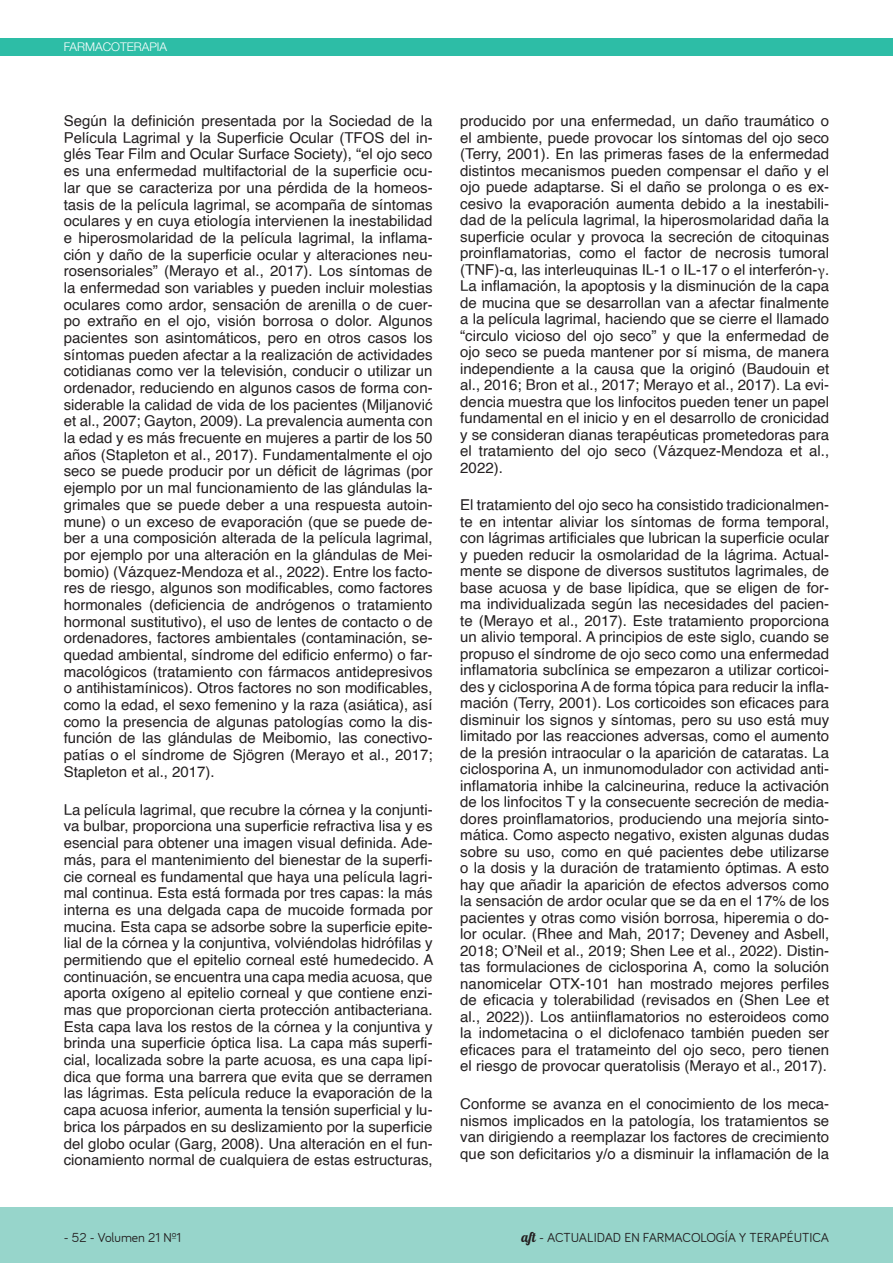
<style>
.page{position:relative;width:893px;height:1263px;background:#fff}
.page>*{position:absolute;margin:0;border:0;box-sizing:border-box;transform-origin:0 0}
.ESTANDAR_2{font:15px/16.6px "Helvetica";color:#231f20;text-align:justify}
.NUMERACIÓN{font:13.5px "Bariol";color:#231f20}
.t1{font:300 12px "Helvetica Neue";color:#fff}
.s1{font-family:"Minion Pro"}
.s2{font-family:"Lobster 1.4"}
</style>
<div class="page">
<div style="left:0;top:1208px;width:893px;height:55px;background:#97d5cb"></div>
<div style="left:0;top:38px;width:893px;height:17px;background:#2dbda6"></div>
<p class="t1" style="left:64px;top:40px;width:105px">FARMACOTERAPIA</p>
<p class="ESTANDAR_2" style="left:64px;top:113px;width:370px">Según la definición presentada por la Sociedad de la Película Lagrimal y la Superficie Ocular (TFOS del in&shy;glés Tear Film and Ocular Surface Society), “el ojo seco es una enfermedad multifactorial de la superficie ocu&shy;lar que se caracteriza por una pérdida de la homeos&shy;tasis de la película lagrimal, se acompaña de síntomas oculares y en cuya etiología intervienen la inestabilidad e hiperosmolaridad de la película lagrimal, la inflama&shy;ción y daño de la superficie ocular y alteraciones neu&shy;rosensoriales” (Merayo et al., 2017). Los síntomas de la enfermedad son variables y pueden incluir molestias oculares como ardor, sensación de arenilla o de cuer&shy;po extraño en el ojo, visión borrosa o dolor. Algunos pacientes son asintomáticos, pero en otros casos los síntomas pueden afectar a la realización de actividades cotidianas como ver la televisión, conducir o utilizar un ordenador, reduciendo en algunos casos de forma con&shy;siderable la calidad de vida de los pacientes (Miljanović et al., 2007; Gayton, 2009). La prevalencia aumenta con la edad y es más frecuente en mujeres a partir de los 50 años (Stapleton et al., 2017). Fundamentalmente el ojo seco se puede producir por un déficit de lágrimas (por ejemplo por un mal funcionamiento de las glándulas la&shy;grimales que se puede deber a una respuesta autoin&shy;mune) o un exceso de evaporación (que se puede de&shy;ber a una composición alterada de la película lagrimal, por ejemplo por una alteración en la glándulas de Mei&shy;bomio) (Vázquez-Mendoza et al., 2022). Entre los facto&shy;res de riesgo, algunos son modificables, como factores hormonales (deficiencia de andrógenos o tratamiento hormonal sustitutivo), el uso de lentes de contacto o de ordenadores, factores ambientales (contaminación, se&shy;quedad ambiental, síndrome del edificio enfermo) o far&shy;macológicos (tratamiento con fármacos antidepresivos o antihistamínicos). Otros factores no son modificables, como la edad, el sexo femenino y la raza (asiática), así como la presencia de algunas patologías como la dis&shy;función de las glándulas de Meibomio, las conectivo&shy;patías o el síndrome de Sjögren (Merayo et al., 2017; Stapleton et al., 2017).</p>
<p class="ESTANDAR_2" style="left:64px;top:802px;width:371px">La película lagrimal, que recubre la córnea y la conjunti&shy;va bulbar, proporciona una superficie refractiva lisa y es esencial para obtener una imagen visual definida. Ade&shy;más, para el mantenimiento del bienestar de la superfi&shy;cie corneal es fundamental que haya una película lagri&shy;mal continua. Esta está formada por tres capas: la más interna es una delgada capa de mucoide formada por mucina. Esta capa se adsorbe sobre la superficie epite&shy;lial de la córnea y la conjuntiva, volviéndolas hidrófilas y permitiendo que el epitelio corneal esté humedecido. A continuación, se encuentra una capa media acuosa, que aporta oxígeno al epitelio corneal y que contiene enzi&shy;mas que proporcionan cierta protección antibacteriana.<br>Esta capa lava los restos de la córnea y la conjuntiva y brinda una superficie óptica lisa. La capa más superfi&shy;cial, localizada sobre la parte acuosa, es una capa lipí&shy;dica que forma una barrera que evita que se derramen las lágrimas. Esta película reduce la evaporación de la capa acuosa inferior, aumenta la tensión superficial y lu&shy;brica los párpados en su deslizamiento por la superficie del globo ocular (Garg, 2008). Una alteración en el fun&shy;cionamiento normal de cualquiera de estas estructuras,</p>
<p class="ESTANDAR_2" style="left:460px;top:113px;width:370px">producido por una enfermedad, un daño traumático o el ambiente, puede provocar los síntomas del ojo seco (Terry, 2001). En las primeras fases de la enfermedad distintos mecanismos pueden compensar el daño y el ojo puede adaptarse. Si el daño se prolonga o es ex&shy;cesivo la evaporación aumenta debido a la inestabili&shy;dad de la película lagrimal, la hiperosmolaridad daña la superficie ocular y provoca la secreción de citoquinas proinflamatorias, como el factor de necrosis tumoral (TNF)-α, las interleuquinas IL-1 o IL-17 o el interferón-<span class="s1">γ</span>.<br>La inflamación, la apoptosis y la disminución de la capa de mucina que se desarrollan van a afectar finalmente a la película lagrimal, haciendo que se cierre el llamado “circulo vicioso del ojo seco” y que la enfermedad de ojo seco se pueda mantener por sí misma, de manera independiente a la causa que la originó (Baudouin et al., 2016; Bron et al., 2017; Merayo et al., 2017). La evi&shy;dencia muestra que los linfocitos pueden tener un papel fundamental en el inicio y en el desarrollo de cronicidad y se consideran dianas terapéuticas prometedoras para el tratamiento del ojo seco (Vázquez-Mendoza et al., 2022).</p>
<p class="ESTANDAR_2" style="left:460px;top:497px;width:370px">El tratamiento del ojo seco ha consistido tradicionalmen&shy;te en intentar aliviar los síntomas de forma temporal, con lágrimas artificiales que lubrican la superficie ocular y pueden reducir la osmolaridad de la lágrima. Actual&shy;mente se dispone de diversos sustitutos lagrimales, de base acuosa y de base lipídica, que se eligen de for&shy;ma individualizada según las necesidades del pacien&shy;te (Merayo et al., 2017). Este tratamiento proporciona un alivio temporal. A principios de este siglo, cuando se propuso el síndrome de ojo seco como una enfermedad inflamatoria subclínica se empezaron a utilizar corticoi&shy;des y ciclosporina A de forma tópica para reducir la infla&shy;mación (Terry, 2001). Los corticoides son eficaces para disminuir los signos y síntomas, pero su uso está muy limitado por las reacciones adversas, como el aumento de la presión intraocular o la aparición de cataratas. La ciclosporina A, un inmunomodulador con actividad anti&shy;inflamatoria inhibe la calcineurina, reduce la activación de los linfocitos T y la consecuente secreción de media&shy;dores proinflamatorios, produciendo una mejoría sinto&shy;mática. Como aspecto negativo, existen algunas dudas sobre su uso, como en qué pacientes debe utilizarse o la dosis y la duración de tratamiento óptimas. A esto hay que añadir la aparición de efectos adversos como la sensación de ardor ocular que se da en el 17% de los pacientes y otras como visión borrosa, hiperemia o do&shy;lor ocular. (Rhee and Mah, 2017; Deveney and Asbell, 2018; O’Neil et al., 2019; Shen Lee et al., 2022). Distin&shy;tas formulaciones de ciclosporina A, como la solución nanomicelar OTX-101 han mostrado mejores perfiles de eficacia y tolerabilidad (revisados en (Shen Lee et al., 2022)). Los antiinflamatorios no esteroideos como la indometacina o el diclofenaco también pueden ser eficaces para el tratameinto del ojo seco, pero tienen el riesgo de provocar queratolisis (Merayo et al., 2017).</p>
<p class="ESTANDAR_2" style="left:460px;top:1096px;width:370px">Conforme se avanza en el conocimiento de los meca&shy;nismos implicados en la patología, los tratamientos se van dirigiendo a reemplazar los factores de crecimiento que son deficitarios y/o a disminuir la inflamación de la</p>
<p class="NUMERACIÓN" style="left:64px;top:1230px;width:119px">- 52 - Volumen 21 Nº1</p>
<p class="NUMERACIÓN" style="left:522px;top:1230px;width:309px"><span class="s2">aft</span> - ACTUALIDAD EN FARMACOLOGÍA Y TERAPÉUTICA</p>
</div>
